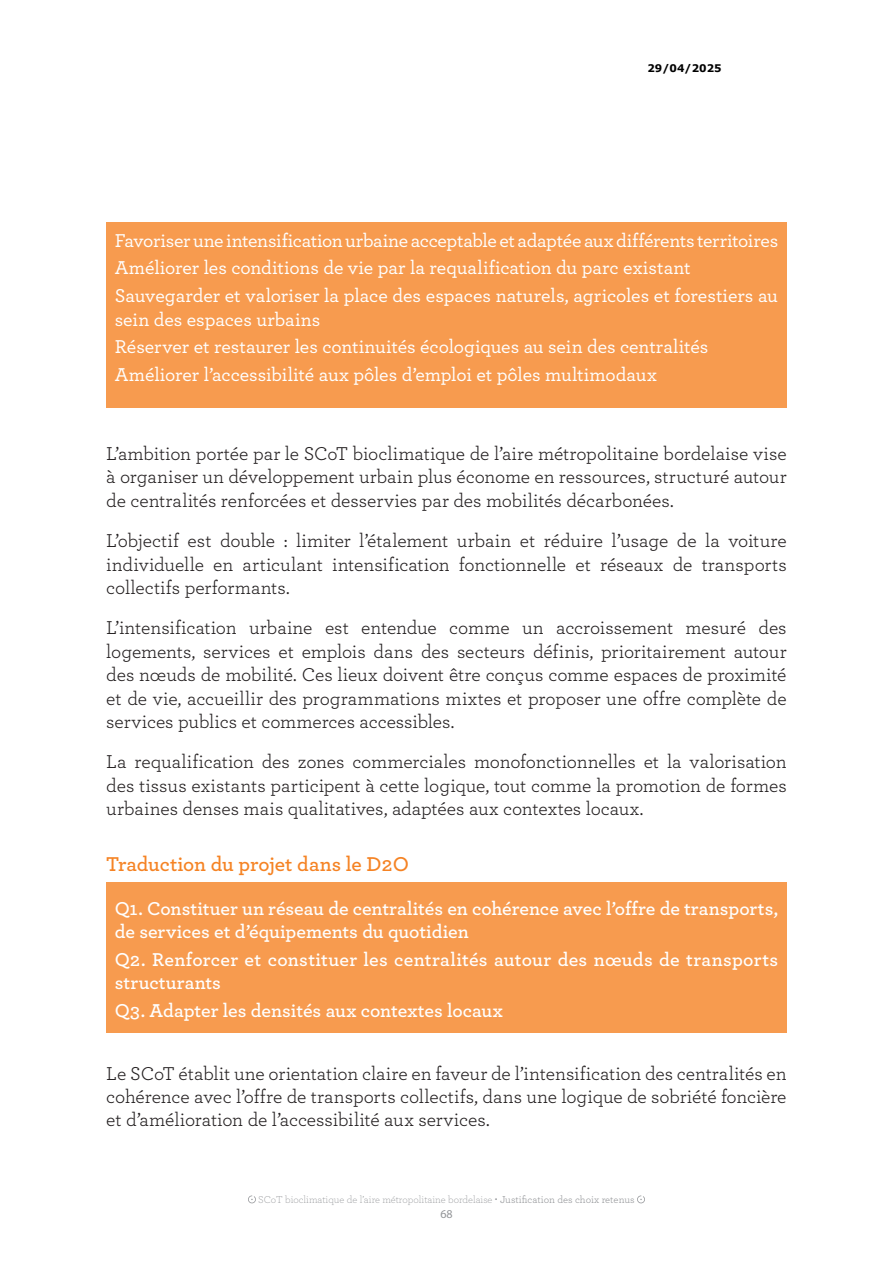
<style>
.page{position:relative;width:893px;height:1263px;background:#fff}
.page>*{position:absolute;margin:0;border:0;box-sizing:border-box;transform-origin:0 0}
.Texte{font:600 21px "Archer";letter-spacing:-.005em;color:#f58324}
.Titre_de_partie__N2{font:19.5px/23.4px "Archer";letter-spacing:-.005em;color:#231f20;text-align:justify}
.t1{font:500 19.5px/27.6px "Archer";letter-spacing:-.005em;color:#fff}
.t2{font:600 19.5px/23.4px "Archer";color:#fff}
.t3{font:12px "Myriad Pro";color:#939598}
.t4{font:300 10.5px "Archer";color:#939598}
.t5{font:700 10.5px "Verdana";color:#000}
.s1{font-weight:400}
</style>
<div class="page">
<svg style="left:248px;top:1195px;width:8px;height:8px"></svg>
<svg style="left:637px;top:1195px;width:8px;height:8px"></svg>
<div style="left:106px;top:223px;width:681px;height:185px;background:#f79b4f"></div>
<div style="left:106px;top:882px;width:681px;height:151px;background:#f79b4f"></div>
<p class="t5" style="left:647px;top:60px;width:76px">29/04/2025</p>
<p class="t1" style="left:115px;top:225px;width:665px">Favoriser une intensification urbaine acceptable et adaptée aux différents territoires<br>Améliorer les conditions de vie par la requalification du parc existant<br>Sauvegarder et valoriser la place des espaces naturels, agricoles et forestiers au</p>
<p class="t1" style="left:115px;top:304px;width:595px">sein des espaces urbains<br>Réserver et restaurer les continuités écologiques au sein des centralités<br>Améliorer l’accessibilité aux pôles d’emploi et pôles multimodaux</p>
<p class="Titre_de_partie__N2" style="left:106px;top:441px;width:682px">L’ambition portée par le SCoT bioclimatique de l’aire métropolitaine bordelaise vise à organiser un développement urbain plus économe en ressources, structuré autour de centralités renforcées et desservies par des mobilités décarbonées.</p>
<p class="Titre_de_partie__N2" style="left:106px;top:528px;width:682px">L’objectif est double : limiter l’étalement urbain et réduire l’usage de la voiture individuelle en articulant intensification fonctionnelle et réseaux de transports collectifs performants.</p>
<p class="Titre_de_partie__N2" style="left:106px;top:615px;width:682px">L’intensification urbaine est entendue comme un accroissement mesuré des logements, services et emplois dans des secteurs définis, prioritairement autour des nœuds de mobilité. Ces lieux doivent être conçus comme espaces de proximité et de vie, accueillir des programmations mixtes et proposer une offre complète de services publics et commerces accessibles.</p>
<p class="Titre_de_partie__N2" style="left:106px;top:749px;width:682px">La requalification des zones commerciales monofonctionnelles et la valorisation des tissus existants participent à cette logique, tout comme la promotion de formes urbaines denses mais qualitatives, adaptées aux contextes locaux.</p>
<p class="Texte" style="left:106px;top:849px;width:304px">Traduction du projet dans le D2O</p>
<p class="t2" style="left:115px;top:895px;width:665px">Q1. Constituer un réseau de centralités en cohérence avec l’offre de transports, de services et d’équipements du quotidien</p>
<p class="t2" style="left:115px;top:946px;width:665px">Q2. Renforcer et constituer les centralités autour des nœuds de transports structurants</p>
<p class="t2" style="left:115px;top:997px;width:389px">Q3. Adapter les densités aux contextes locaux</p>
<p class="Titre_de_partie__N2" style="left:106px;top:1060px;width:682px">Le SCoT établit une orientation claire en faveur de l’intensification des centralités en cohérence avec l’offre de transports collectifs, dans une logique de sobriété foncière et d’amélioration de l’accessibilité aux services.</p>
<p class="t4" style="left:258px;top:1193px;width:378px">SCoT bioclimatique de l’aire métropolitaine bordelaise <span class="s1">• Justification des choix retenus</span></p>
<p class="t3" style="left:440px;top:1206px;width:14px">68</p>
</div>
